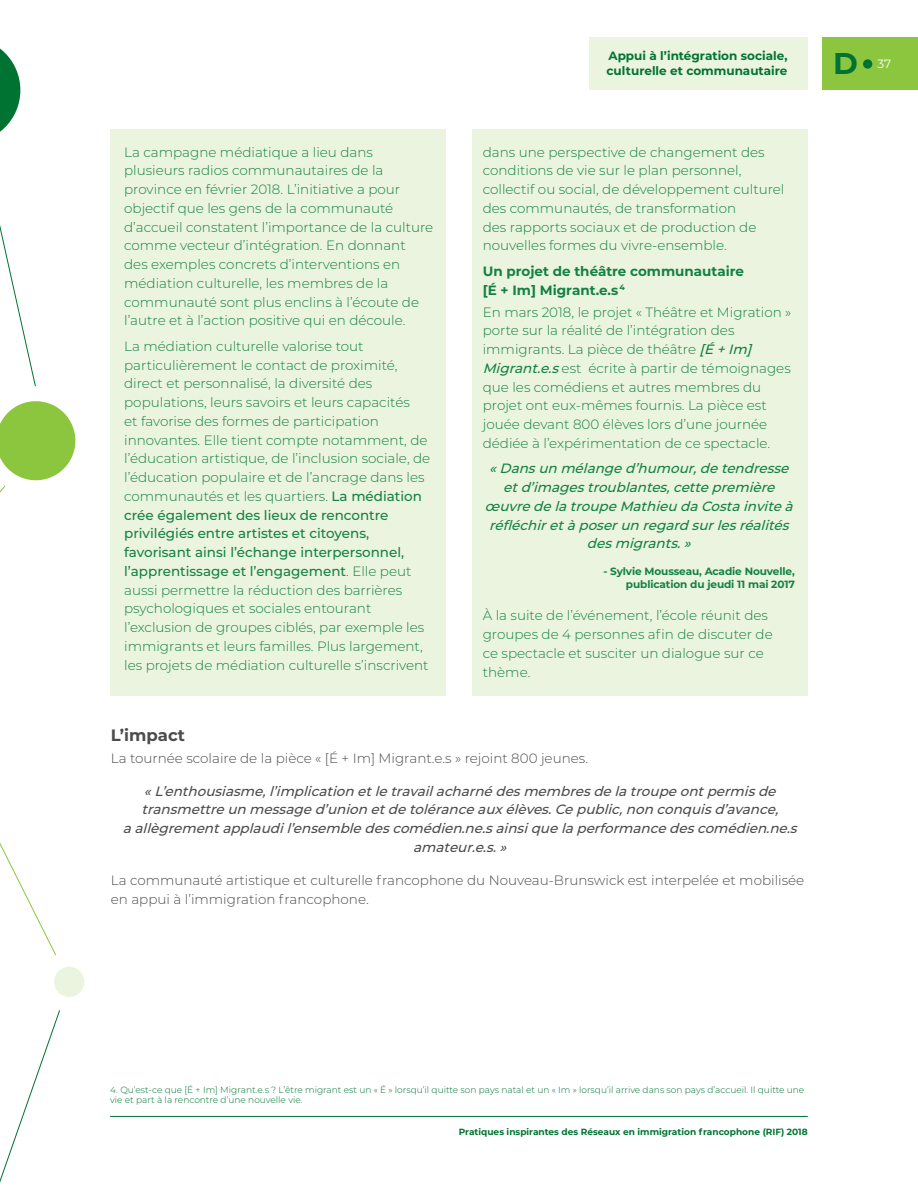
<style>
.page{position:relative;width:918px;height:1188px;background:#fff}
.page>*{position:absolute;margin:0;border:0;box-sizing:border-box;transform-origin:0 0}
.t1{font:700 30px "Montserrat";color:#007332}
.Sous-titres{font:700 16.5px "Montserrat";color:#4b4c4d}
.Solution_D__paragrap{font:300 13.5px/18.8px "Montserrat";color:#138144}
.Citation_D{font:italic 500 13.5px/18.8px "Montserrat";color:#4b4c4d;text-align:center}
.Paragraphes{font:300 13.5px/19.5px "Montserrat";color:#4b4c4d}
.Citation_D-2{font:italic 500 13.5px/18.8px "Montserrat";color:#138144;text-align:center}
.Solution_D__paragrap-2{font:700 13.5px/18.8px "Montserrat";color:#138144}
.t2{font:700 12px/15px "Montserrat";color:#007332}
.t3{font:12px "Montserrat";color:#fff}
.Citations_D__nom{font:700 10.5px/12.6px "Montserrat";letter-spacing:-.01em;color:#138144;text-align:right}
.Références_B{font:300 9px/10.8px "Montserrat";color:#007332}
.t4{font:700 9px "Montserrat";color:#007332}
.s1{font-weight:500}
.s2{font-weight:500;font-style:italic}
</style>
<div class="page">
<div style="left:590px;top:38px;width:218px;height:52px;background:#ebf4de"></div>
<div style="left:822px;top:38px;width:96px;height:52px;background:#8bc63e"></div>
<div style="left:863px;top:59px;width:9px;height:10px;background:#007332;border-radius:50%"></div>
<hr style="left:110px;top:1116px;width:698px;height:1px;background:#007332">
<div style="left:110px;top:129px;width:336px;height:567px;background:#ebf4de"></div>
<div style="left:472px;top:129px;width:336px;height:567px;background:#ebf4de"></div>
<svg style="left:0;top:48px;width:83px;height:1135px"></svg>
<div style="left:39px;top:952px;width:60px;height:60px;border:15px solid #fff;border-radius:50%"></div>
<p class="Solution_D__paragrap" style="left:124px;top:142px;width:311px">La campagne médiatique a lieu dans plusieurs radios communautaires de la province en février 2018. L’initiative a pour objectif que les gens de la communauté d’accueil constatent l’importance de la culture comme vecteur d’intégration. En donnant<br>des exemples concrets d’interventions en médiation culturelle, les membres de la communauté sont plus enclins à l’écoute de l’autre et à l’action positive qui en découle.</p>
<p class="Solution_D__paragrap" style="left:124px;top:336px;width:308px">La médiation culturelle valorise tout particulièrement le contact de proximité, direct et personnalisé, la diversité des populations, leurs savoirs et leurs capacités<br>et favorise des formes de participation innovantes. Elle tient compte notamment, de l’éducation artistique, de l’inclusion sociale, de l’éducation populaire et de l’ancrage dans les communautés et les quartiers. <span class="s1">La médiation crée également des lieux de rencontre privilégiés entre artistes et citoyens, favorisant ainsi l’échange interpersonnel, l’apprentissage et l’engagement</span>. Elle peut aussi permettre la réduction des barrières psychologiques et sociales entourant l’exclusion de groupes ciblés, par exemple les immigrants et leurs familles. Plus largement, les projets de médiation culturelle s’inscrivent</p>
<p class="t2" style="left:607px;top:48px;width:182px">Appui à l’intégration sociale, culturelle et communautaire</p>
<h1 class="t1" style="left:833px;top:42px;width:26px">D</h1>
<p class="t3" style="left:878px;top:56px;width:15px">37</p>
<p class="Solution_D__paragrap" style="left:483px;top:142px;width:303px">dans une perspective de changement des conditions de vie sur le plan personnel, collectif ou social, de développement culturel des communautés, de transformation<br>des rapports sociaux et de production de nouvelles formes du vivre-ensemble.</p>
<p class="Solution_D__paragrap-2" style="left:483px;top:261px;width:263px">Un projet de théâtre communautaire [É + Im] Migrant.e.s <sup>4</sup></p>
<p class="Solution_D__paragrap" style="left:483px;top:302px;width:310px">En mars 2018, le projet « Théâtre et Migration » porte sur la réalité de l’intégration des immigrants. La pièce de théâtre <span class="s2">[É +Im] Migrant.e.s</span>est écrite à partir de témoignages que les comédiens et autres membres du projet ont eux-mêmes fournis. La pièce est jouée devant 800 élèves lors d’une journée dédiée à l’expérimentation de ce spectacle.</p>
<p class="Citation_D-2" style="left:485px;top:459px;width:314px">«Dansun mélanged’humour,detendresse etd’imagestroublantes,cettepremière œuvredelatroupeMathieu daCostainviteà réfléchiretàposerun regard surlesréalités desmigrants.»</p>
<p class="Citations_D__nom" style="left:603px;top:565px;width:193px">- Sylvie Mousseau, Acadie Nouvelle, publication du jeudi 11 mai 2017</p>
<p class="Solution_D__paragrap" style="left:483px;top:606px;width:292px">À la suite de l’événement, l’école réunit des groupes de 4 personnes afin de discuter de ce spectacle et susciter un dialogue sur ce thème.</p>
<p class="Sous-titres" style="left:111px;top:723px;width:76px">L’impact</p>
<p class="Paragraphes" style="left:111px;top:748px;width:479px">La tournée scolaire de la pièce « [É + Im] Migrant.e.s » rejoint 800 jeunes.</p>
<p class="Citation_D" style="left:123px;top:781px;width:680px">«L’enthousiasme,l’implication etletravailacharnédesmembresdelatroupeontpermisde transmettreun messaged’union etdetoléranceauxélèves.Cepublic,non conquisd’avance, aallègrementapplaudil’ensembledescomédien.ne.sainsiquelaperformancedescomédien.ne.s amateur.e.s.»</p>
<p class="Paragraphes" style="left:111px;top:870px;width:695px">La communauté artistique et culturelle francophone du Nouveau-Brunswick est interpelée et mobilisée en appui à l’immigration francophone.</p>
<p class="Références_B" style="left:110px;top:1084px;width:696px">4. Qu’est-ce que [É + Im] Migrant.e.s ? L’être migrant est un « É » lorsqu’il quitte son pays natal et un « Im » lorsqu’il arrive dans son pays d’accueil. Il quitte une vie et part à la rencontre d’une nouvelle vie.</p>
<p class="t4" style="left:459px;top:1125px;width:351px">Pratiques inspirantes des Réseaux en immigration francophone (RIF) 2018</p>
</div>
